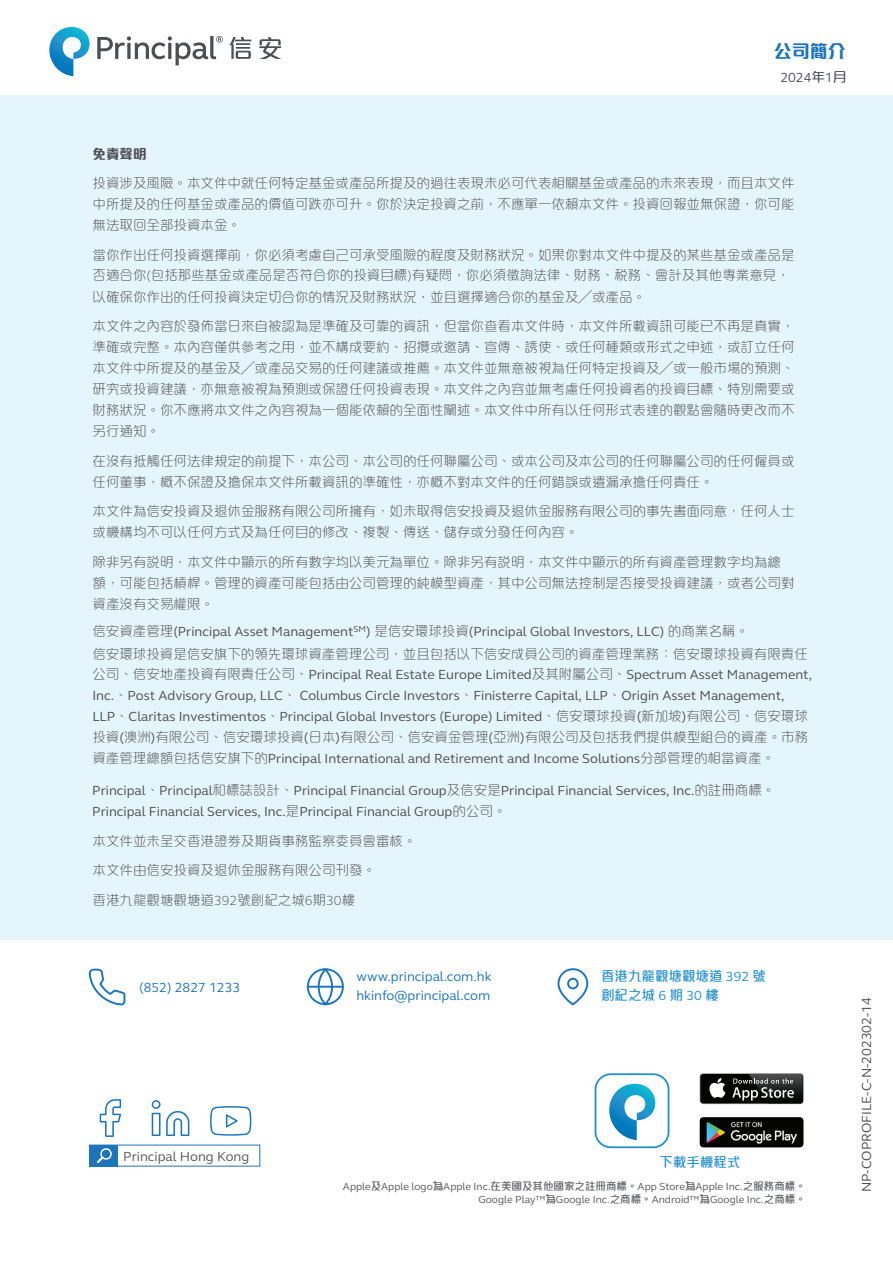
<style>
.page{position:relative;width:893px;height:1263px;background:#fff}
.page>*{position:absolute;margin:0;border:0;box-sizing:border-box;transform-origin:0 0}
.t1{font:800 18px "M Elle HK";color:#1e74bb}
.t2{font:300 13.5px/21px "M Elle HK";color:#4d4e53}
.t3{font:13.5px/21.1px "FS Elliot Pro";color:#4d4e53}
.t4{font:13.5px/18.8px "FS Elliot Pro";color:#1e74bb}
.t5{font:500 13.5px/18.8px "M Elle HK";color:#258ece}
.t6{font:13.5px "FS Elliot Pro";color:#59595b}
.t7{font:800 13.5px "M Elle HK";color:#4d4e53}
.t8{font:10.5px/13.5px "FS Elliot Pro";color:#57585a;text-align:right}
.s1{font-family:"M Elle HK";font-weight:500}
.s2{font-family:"FS Elliot Pro"}
.s3{font-family:"M Elle HK";font-weight:300}
.s4{font-family:"FS Elliot Pro";font-weight:400}
</style>
<div class="page">
<div style="left:0;top:95px;width:893px;height:845px;background:#e5f5fc"></div>
<svg style="left:49px;top:27px;width:41px;height:49px"></svg>
<svg style="left:97px;top:36px;width:126px;height:29px"></svg>
<svg style="left:229px;top:37px;width:22px;height:22px"></svg>
<svg style="left:259px;top:37px;width:22px;height:22px"></svg>
<div style="left:595px;top:1073px;width:74px;height:75px;border:2px solid #258ece;border-radius:15px"></div>
<svg style="left:595px;top:1074px;width:73px;height:73px"></svg>
<div style="left:567px;top:978px;width:12px;height:11px;border:2px solid #1e74bb;border-radius:50%"></div>
<div style="left:557px;top:968px;width:31px;height:37px;border:2px solid #1e74bb;border-radius:14px"></div>
<svg style="left:700px;top:1073px;width:104px;height:31px"></svg>
<div style="left:700px;top:1074px;width:103px;height:29px;background:#040503;border-radius:3px"></div>
<svg style="left:709px;top:1078px;width:16px;height:20px"></svg>
<img style="left:748px;top:1073px;width:54px;height:31px">
<img style="left:749px;top:1074px;width:54px;height:29px">
<svg style="left:732px;top:1078px;width:62px;height:22px"></svg>
<img style="left:699px;top:1117px;width:105px;height:30px">
<div style="left:90px;top:1145px;width:28px;height:21px;background:#1e74bb"></div>
<svg style="left:97px;top:1148px;width:15px;height:15px"></svg>
<svg style="left:100px;top:1099px;width:21px;height:38px"></svg>
<svg style="left:152px;top:1100px;width:37px;height:36px"></svg>
<svg style="left:210px;top:1106px;width:41px;height:30px"></svg>
<svg style="left:88px;top:968px;width:38px;height:38px"></svg>
<div style="left:307px;top:968px;width:37px;height:37px;border:2px solid #1e74bb;border-radius:50%"></div>
<div style="left:318px;top:969px;width:15px;height:36px;border:2px solid #1e74bb;border-radius:50%"></div>
<hr style="left:307px;top:986px;width:36px;height:2px;background:#1e74bb">
<h1 class="t1" style="left:774px;top:38px;width:73px">公司簡介</h1>
<p class="t3" style="left:780px;top:67px;width:67px">2024<span class="s1">年</span>1<span class="s1">月</span></p>
<p class="t7" style="left:92px;top:144px;width:56px">免責聲明</p>
<p class="t2" style="left:92px;top:172px;width:703px;text-align:justify">投資涉及風險。本文件中就任何特定基金或產品所提及的過往表現未必可代表相關基金或產品的未來表現，而且本文件中所提及的任何基金或產品的價值可跌亦可升。你於決定投資之前，不應單一依賴本文件。投資回報並無保證，你可能無法取回全部投資本金。</p>
<p class="t2" style="left:92px;top:243px;width:703px;line-height:20.4px">當你作出任何投資選擇前，你必須考慮自己可承受風險的程度及財務狀況。如果你對本文件中提及的某些基金或產品是否適合你<span class="s2">(</span>包括那些基金或產品是否符合你的投資目標<span class="s2">)</span>有疑問，你必須徵詢法律、財務、稅務、會計及其他專業意見，</p>
<p class="t2" style="left:92px;top:281px;width:704px;line-height:29.5px">以確保你作出的任何投資決定切合你的情況及財務狀況，並且選擇適合你的基金及╱或產品。<br>本文件之內容於發佈當日來自被認為是準確及可靠的資訊，但當你查看本文件時，本文件所載資訊可能已不再是真實，</p>
<p class="t2" style="left:92px;top:336px;width:703px;text-align:justify">準確或完整。本內容僅供參考之用，並不構成要約、招攬或邀請、宣傳、誘使、或任何種類或形式之申述，或訂立任何本文件中所提及的基金及╱或產品交易的任何建議或推薦。本文件並無意被視為任何特定投資及╱或一般市場的預測、研究或投資建議，亦無意被視為預測或保證任何投資表現。本文件之內容並無考慮任何投資者的投資目標、特別需要或財務狀況。你不應將本文件之內容視為一個能依賴的全面性闡述。本文件中所有以任何形式表達的觀點會隨時更改而不另行通知。</p>
<p class="t2" style="left:92px;top:449px;width:704px">在沒有抵觸任何法律規定的前提下，本公司、本公司的任何聯屬公司、或本公司及本公司的任何聯屬公司的任何僱員或任何董事，概不保證及擔保本文件所載資訊的準確性，亦概不對本文件的任何錯誤或遺漏承擔任何責任。</p>
<p class="t2" style="left:92px;top:500px;width:704px">本文件為信安投資及退休金服務有限公司所擁有，如未取得信安投資及退休金服務有限公司的事先書面同意，任何人士或機構均不可以任何方式及為任何目的修改、複製、傳送、儲存或分發任何內容。</p>
<p class="t2" style="left:92px;top:550px;width:704px">除非另有說明，本文件中顯示的所有數字均以美元為單位。除非另有說明，本文件中顯示的所有資產管理數字均為總額，可能包括槓桿。管理的資產可能包括由公司管理的純模型資產，其中公司無法控制是否接受投資建議，或者公司對資產沒有交易權限。</p>
<p class="t3" style="left:92px;top:621px;width:658px"><span class="s3">信安資產管理</span>(Principal Asset Management<sup>SM</sup>) <span class="s3">是信安環球投資</span>(Principal Global Investors, LLC) <span class="s3">的商業名稱。</span></p>
<p class="t2" style="left:92px;top:642px;width:717px">信安環球投資是信安旗下的領先環球資產管理公司，並且包括以下信安成員公司的資產管理業務：信安環球投資有限責任</p>
<p class="t3" style="left:92px;top:663px;width:721px"><span class="s3">公司、信安地產投資有限責任公司、</span>Principal Real Estate Europe Limited<span class="s3">及其附屬公司、</span>Spectrum Asset Management,<br>Inc.<span class="s3">、</span>Post Advisory Group, LLC<span class="s3">、</span> Columbus Circle Investors<span class="s3">、</span>Finisterre Capital, LLP<span class="s3">、</span>Origin Asset Management,<br>LLP<span class="s3">、</span>Claritas Investimentos<span class="s3">、</span>Principal Global Investors (Europe) Limited<span class="s3">、信安環球投資</span>(<span class="s3">新加坡</span>)<span class="s3">有限公司、信安環球</span></p>
<p class="t2" style="left:92px;top:725px;width:717px">投資<span class="s4">(</span>澳洲<span class="s4">)</span>有限公司、信安環球投資<span class="s4">(</span>日本<span class="s4">)</span>有限公司、信安資金管理<span class="s4">(</span>亞洲<span class="s4">)</span>有限公司及包括我們提供模型組合的資產。市務</p>
<p class="t3" style="left:92px;top:748px;width:684px"><span class="s3">資產管理總額包括信安旗下的</span>Principal International and Retirement and Income Solutions<span class="s3">分部管理的相當資產。</span></p>
<p class="t3" style="left:92px;top:779px;width:685px">Principal<span class="s3">、</span>Principal<span class="s3">和標誌設計、</span>Principal Financial Group<span class="s3">及信安是</span>Principal Financial Services, Inc.<span class="s3">的註冊商標。<br></span>Principal Financial Services, Inc.<span class="s3">是</span>Principal Financial Group<span class="s3">的公司。</span></p>
<p class="t2" style="left:92px;top:825px;width:325px;line-height:29.5px">本文件並未呈交香港證券及期貨事務監察委員會審核。本文件由信安投資及退休金服務有限公司刊發。<br>香港九龍觀塘觀塘道<span class="s2">392</span>號創紀之城<span class="s2">6</span>期<span class="s2">30</span>樓</p>
<p class="t4" style="left:139px;top:978px;width:103px">(852) 2827 1233</p>
<p class="t4" style="left:356px;top:967px;width:137px">www.principal.com.hk hkinfo@principal.com</p>
<p class="t6" style="left:123px;top:1147px;width:128px">Principal Hong Kong</p>
<p class="t5" style="left:601px;top:966px;width:167px">香港九龍觀塘觀塘道 <span class="s4">392</span> 號創紀之城 <span class="s4">6</span> 期 <span class="s4">30</span> 樓</p>
<p class="t5" style="left:660px;top:1152px;width:82px">下載手機程式</p>
<p class="t8" style="left:343px;top:1179px;width:464px">Apple<span class="s1">及</span>Apple logo<span class="s1">為</span>Apple Inc.<span class="s1">在美國及其他國家之註冊商標。</span>App Store<span class="s1">為</span>Apple Inc.<span class="s1">之服務商標。<br></span>Google Play™<span class="s1">為</span>Google Inc.<span class="s1">之商標。</span>Android™<span class="s1">為</span>Google Inc.<span class="s1">之商標。</span></p>
<p class="t3" style="left:856px;top:1192px;width:197px;rotate:-90deg">NP-COPROFILE-C-N-202302-14</p>
</div>
